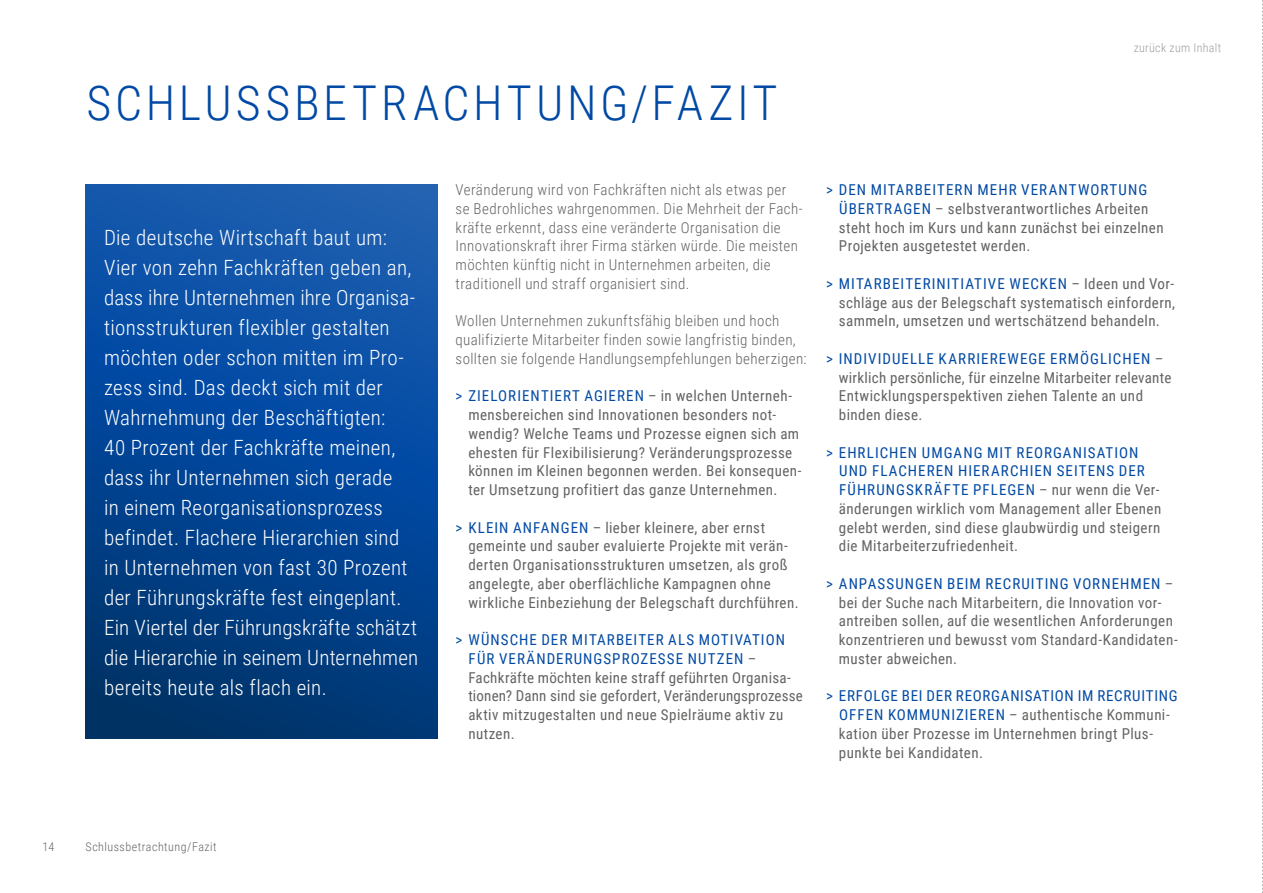
<style>
.page{position:relative;width:1263px;height:893px;background:#fff}
.page>*{position:absolute;margin:0;border:0;box-sizing:border-box;transform-origin:0 0}
.t1{font:300 48px "Roboto Condensed";letter-spacing:.08em;color:#0049a4}
.t2{font:300 21px/30px "Roboto Condensed";letter-spacing:.015em;color:#fff}
.t3{font:15px/18.8px "Roboto Condensed";letter-spacing:.03em;color:#636362}
.t4{font:300 15px/18.8px "Roboto Condensed";letter-spacing:.025em;color:#636362}
.t5{font:300 12px "Roboto Condensed";letter-spacing:.04em;color:#636362}
.t6{font:300 12px "Roboto Condensed";letter-spacing:.025em;color:#9c9d9d}
.s1{color:#0049a4}
</style>
<div class="page">
<svg style="left:85px;top:185px;width:352px;height:554px;background:#064794"></svg>
<svg style="left:1262px;top:0;width:1px;height:893px"></svg>
<h1 class="t1" style="left:86px;top:69px;width:693px">SCHLUSSBETRACHTUNG/FAZIT</h1>
<p class="t6" style="left:1134px;top:39px;width:89px">zurück zum Inhalt</p>
<p class="t2" style="left:104px;top:221px;width:316px">Die deutsche Wirtschaft baut um:<br>Vier von zehn Fachkräften geben an, dass ihre Unternehmen ihre Organisa&shy;tionsstrukturen flexibler gestalten möchten oder schon mitten im Pro&shy;zess sind. Das deckt sich mit der Wahrnehmung der Beschäftigten:<br>40 Prozent der Fachkräfte meinen, dass ihr Unternehmen sich gerade<br>in einem Reorganisationsprozess befindet. Flachere Hierarchien sind in Unternehmen von fast 30 Prozent der Führungskräfte fest eingeplant.<br>Ein Viertel der Führungskräfte schätzt die Hierarchie in seinem Unternehmen bereits heute als flach ein.</p>
<p class="t4" style="left:456px;top:180px;width:349px">Veränderung wird von Fachkräften nicht als etwas per se Bedrohliches wahrgenommen. Die Mehrheit der Fach&shy;kräfte erkennt, dass eine veränderte Organisation die Innovationskraft ihrer Firma stärken würde. Die meisten möchten künftig nicht in Unternehmen arbeiten, die traditionell und straff organisiert sind.</p>
<p class="t4" style="left:456px;top:311px;width:352px">Wollen Unternehmen zukunftsfähig bleiben und hoch qualifizierte Mitarbeiter finden sowie langfristig binden, sollten sie folgende Handlungsempfehlungen beherzigen:</p>
<p class="t3" style="left:468px;top:386px;width:335px;text-indent:-13px"><span class="s1">&gt; ZIELORIENTIERT AGIEREN</span> – in welchen Unterneh&shy;mensbereichen sind Innovationen besonders not&shy;wendig? Welche Teams und Prozesse eignen sich am ehesten für Flexibilisierung? Veränderungsprozesse können im Kleinen begonnen werden. Bei konsequen&shy;ter Umsetzung profitiert das ganze Unternehmen.</p>
<p class="t3" style="left:468px;top:517px;width:332px;text-indent:-13px"><span class="s1">&gt; KLEIN ANFANGEN</span> – lieber kleinere, aber ernst gemeinte und sauber evaluierte Projekte mit verän&shy;derten Organisationsstrukturen umsetzen, als groß angelegte, aber oberflächliche Kampagnen ohne wirkliche Einbeziehung der Belegschaft durchführen.</p>
<p class="t3" style="left:468px;top:630px;width:336px;text-indent:-13px"><span class="s1">&gt; WÜNSCHE DER MITARBEITER ALS MOTIVATION FÜR VERÄNDERUNGSPROZESSE NUTZEN</span> – Fachkräfte möchten keine straff geführten Organisa&shy;tionen? Dann sind sie gefordert, Veränderungsprozesse aktiv mitzugestalten und neue Spielräume aktiv zu nutzen.</p>
<p class="t3" style="left:839px;top:180px;width:326px;text-indent:-13px"><span class="s1">&gt; DEN MITARBEITERN MEHR VERANTWORTUNG ÜBERTRAGEN</span> – selbstverantwortliches Arbeiten steht hoch im Kurs und kann zunächst bei einzelnen Projekten ausgetestet werden.</p>
<p class="t3" style="left:839px;top:274px;width:338px;text-align:justify;text-indent:-13px"><span class="s1">&gt; MITARBEITERINITIATIVE WECKEN</span> – Ideen und Vor&shy;schläge aus der Belegschaft systematisch einfordern, sammeln, umsetzen und wertschätzend behandeln.</p>
<p class="t3" style="left:839px;top:349px;width:334px;text-indent:-13px"><span class="s1">&gt; INDIVIDUELLE KARRIEREWEGE ERMÖGLICHEN</span> – wirklich persönliche, für einzelne Mitarbeiter relevante Entwicklungsperspektiven ziehen Talente an und binden diese.</p>
<p class="t3" style="left:839px;top:442px;width:324px;text-indent:-13px"><span class="s1">&gt; EHRLICHEN UMGANG MIT REORGANISATION UND FLACHEREN HIERARCHIEN SEITENS DER FÜHRUNGSKRÄFTE PFLEGEN</span> – nur wenn die Ver&shy;änderungen wirklich vom Management aller Ebenen gelebt werden, sind diese glaubwürdig und steigern die Mitarbeiterzufriedenheit.</p>
<p class="t3" style="left:839px;top:574px;width:340px;text-indent:-13px"><span class="s1">&gt; ANPASSUNGEN BEIM RECRUITING VORNEHMEN</span> – bei der Suche nach Mitarbeitern, die Innovation vor&shy;antreiben sollen, auf die wesentlichen Anforderungen konzentrieren und bewusst vom Standard-Kandidaten&shy;muster abweichen.</p>
<p class="t3" style="left:839px;top:686px;width:340px;text-indent:-13px"><span class="s1">&gt; ERFOLGE BEI DER REORGANISATION IM RECRUITING OFFEN KOMMUNIZIEREN</span> – authentische Kommuni&shy;kation über Prozesse im Unternehmen bringt Plus&shy;punkte bei Kandidaten.</p>
<p class="t5" style="left:43px;top:839px;width:13px">14</p>
<p class="t5" style="left:85px;top:839px;width:133px">Schlussbetrachtung/Fazit</p>
</div>
